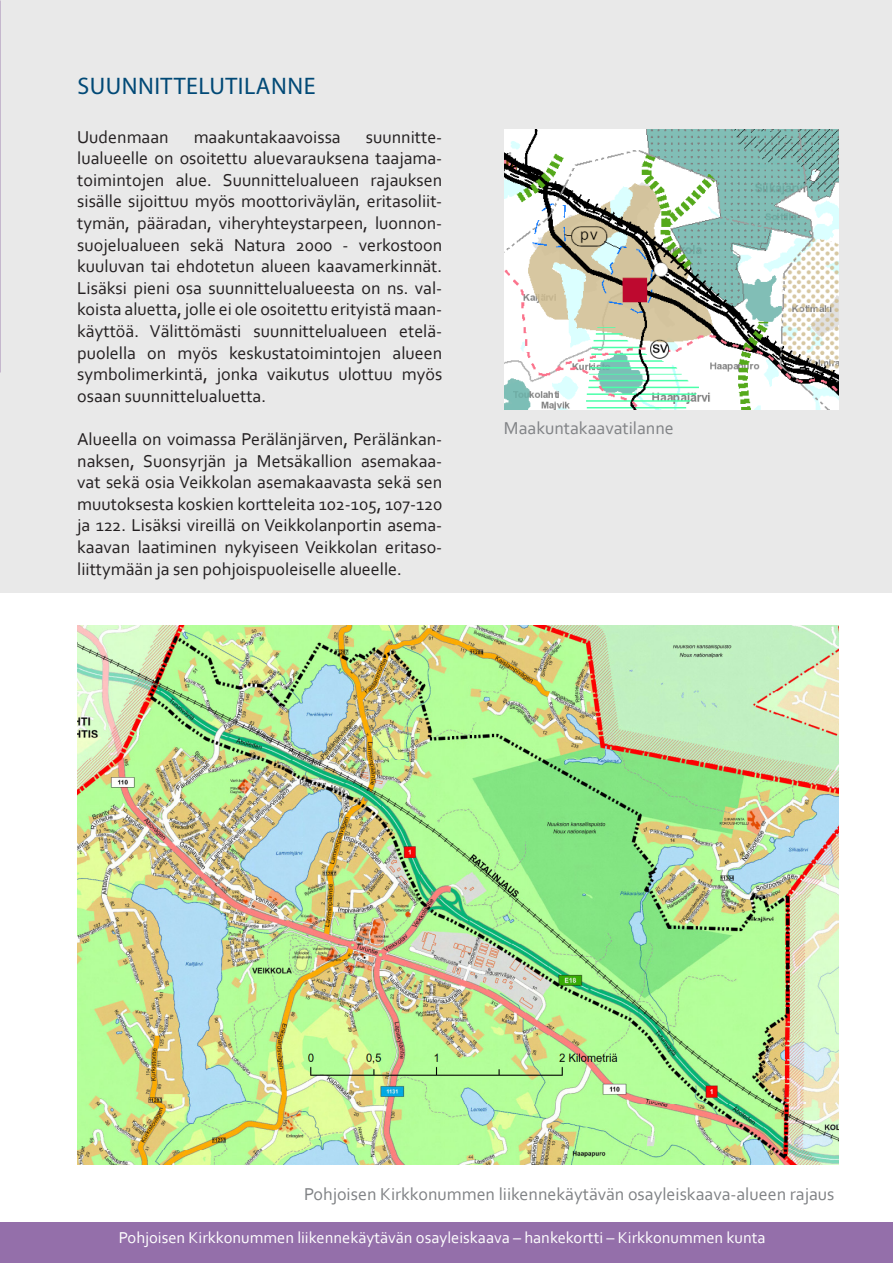
<style>
.page{position:relative;width:893px;height:1263px;background:#fff}
.page>*{position:absolute;margin:0;border:0;box-sizing:border-box;transform-origin:0 0}
.Kappaletyyli_2{font:24px "Myriad Pro";letter-spacing:.02em;color:#014976}
.t1{font:18px/21.6px "Corbel";color:#231f20;text-align:justify}
.kuvatekstit{font:18px "Corbel";color:#808285}
.kuvatekstit-2{font:16.5px "Corbel";color:#fff}
</style>
<div class="page">
<div style="left:0;top:1px;width:892px;height:592px;background:#e9e9e9"></div>
<div style="left:0;top:1222px;width:893px;height:41px;background:#946faa"></div>
<img style="left:504px;top:129px;width:335px;height:281px">
<img style="left:77px;top:625px;width:762px;height:539px">
<p class="Kappaletyyli_2" style="left:77px;top:71px;width:240px">SUUNNITTELUTILANNE</p>
<p class="t1" style="left:77px;top:125px;width:93px">Uudenmaan</p>
<p class="t1" style="left:194px;top:125px;width:149px">maakuntakaavoissa</p>
<p class="t1" style="left:77px;top:125px;width:367px;text-indent:289px">suunnitte&shy;lualueelle on osoitettu aluevarauksena taajama&shy;toimintojen alue. Suunnittelualueen rajauksen sisälle sijoittuu myös moottoriväylän, eritasoliit&shy;tymän, pääradan, viheryhteystarpeen, luonnon&shy;suojelualueen sekä Natura 2000 - verkostoon kuuluvan tai ehdotetun alueen kaavamerkinnät.<br>Lisäksi pieni osa suunnittelualueesta on ns. val&shy;koista aluetta, jolle ei ole osoitettu erityistä maan&shy;käyttöä. Välittömästi suunnittelualueen etelä&shy;puolella on myös keskustatoimintojen alueen symbolimerkintä, jonka vaikutus ulottuu myös osaan suunnittelualuetta.</p>
<p class="t1" style="left:77px;top:428px;width:367px">Alueella on voimassa Perälänjärven, Perälänkan&shy;naksen, Suonsyrjän ja Metsäkallion asemakaa&shy;vat sekä osia Veikkolan asemakaavasta sekä sen muutoksesta koskien kortteleita 102-105, 107-120 ja 122. Lisäksi vireillä on Veikkolanportin asema&shy;kaavan laatiminen nykyiseen Veikkolan eritaso&shy;liittymään ja sen pohjoispuoleiselle alueelle.</p>
<p class="kuvatekstit" style="left:504px;top:417px;width:171px">Maakuntakaavatilanne</p>
<p class="kuvatekstit" style="left:304px;top:1183px;width:532px">Pohjoisen Kirkkonummen liikennekäytävän osayleiskaava-alueen rajaus</p>
<p class="kuvatekstit-2" style="left:119px;top:1228px;width:648px">Pohjoisen Kirkkonummen liikennekäytävän osayleiskaava – hankekortti – Kirkkonummen kunta</p>
</div>
